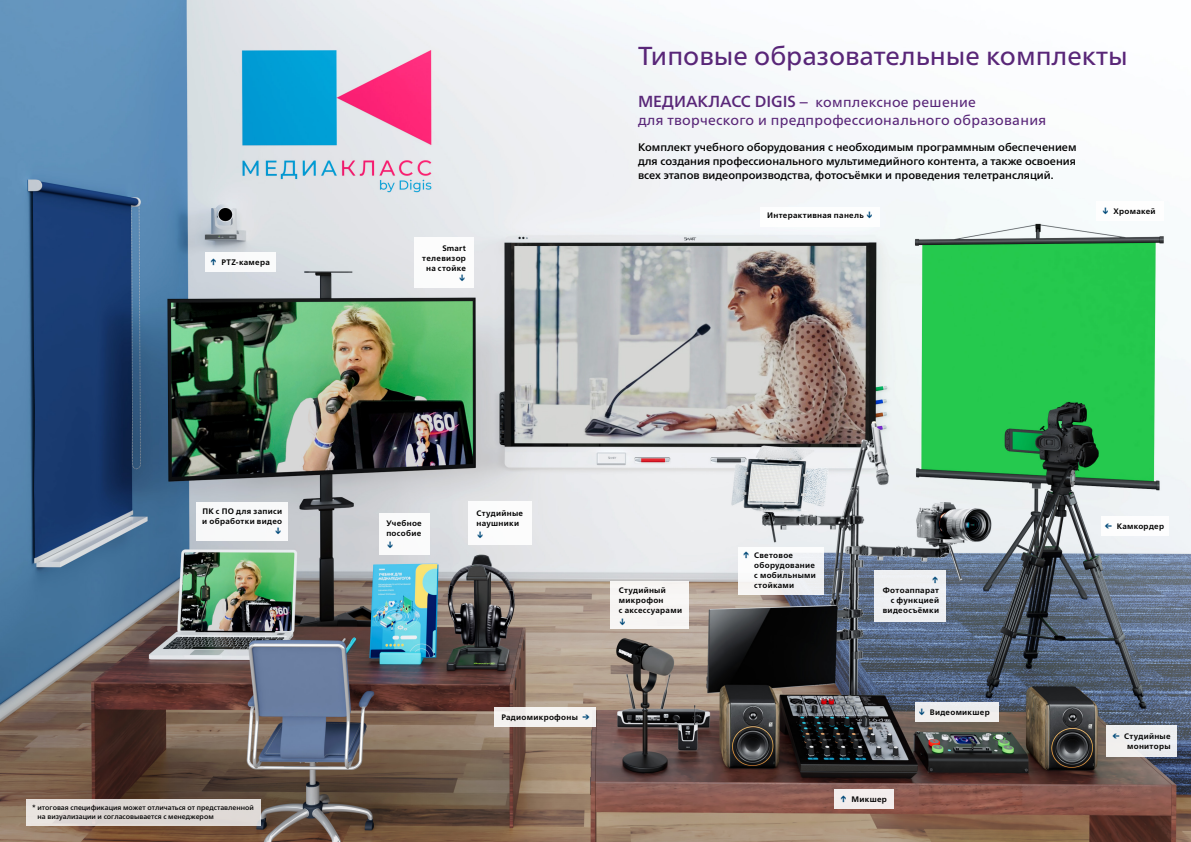
<style>
.page{position:relative;width:1191px;height:842px;background:#fff}
.page>*{position:absolute;margin:0;border:0;box-sizing:border-box;transform-origin:0 0}
.t1{font:26px "Frutiger Neue LTW1 G";color:#592678}
.t2{font:14px/18px "Frutiger Neue LTW1 G";letter-spacing:.02em;color:#592678}
.t3{font:500 11px/14px "Frutiger Neue LTW1 G";color:#000;text-align:justify}
.t4{font:700 10px "Frutiger Neue LTW1 G";color:#004979}
.t5{font:700 8px/10px "Frutiger Neue LTW1 G";letter-spacing:.035em;color:#000}
.t6{font:500 7px/9px "Frutiger Neue LTW1 G";color:#000}
.s1{font-size:10px;color:#004979}
.s2{font-weight:500;font-size:16px}
.s3{font-size:16px}
</style>
<div class="page">
<img style="left:0;top:0;width:1191px;height:842px">
<div style="left:205px;top:252px;width:70px;height:20px;background:#fff"></div>
<div style="left:414px;top:237px;width:60px;height:51px;background:#fff"></div>
<div style="left:760px;top:207px;width:119px;height:20px;background:#fff"></div>
<div style="left:1096px;top:201px;width:67px;height:20px;background:#fff"></div>
<div style="left:1101px;top:516px;width:67px;height:20px;background:#fff"></div>
<div style="left:874px;top:570px;width:71px;height:52px;background:#eeeff2"></div>
<div style="left:738px;top:547px;width:85px;height:47px;background:#f4f3f5"></div>
<div style="left:610px;top:581px;width:79px;height:47px;background:#f7f5f4"></div>
<div style="left:379px;top:513px;width:50px;height:42px;background:#fff"></div>
<div style="left:468px;top:502px;width:64px;height:43px;background:#fff"></div>
<div style="left:196px;top:502px;width:92px;height:39px;background:#f8f9f9"></div>
<div style="left:915px;top:702px;width:83px;height:20px;background:#efefee"></div>
<div style="left:1106px;top:726px;width:70px;height:31px;background:#eceeee"></div>
<div style="left:494px;top:707px;width:101px;height:20px;background:#f5f3f1"></div>
<div style="left:834px;top:789px;width:59px;height:20px;background:#f3eeed"></div>
<div style="left:26px;top:799px;width:235px;height:27px;background:#dfd9d6"></div>
<p class="t5" style="left:210px;top:257px;width:62px"><span class="s1">↑</span> PTZ-камера</p>
<p class="t5" style="left:202px;top:505px;width:81px">ПК с ПО для записи и обработки видео</p>
<p class="t4" style="left:275px;top:523px;width:9px">↓</p>
<p class="t6" style="left:38px;top:802px;width:218px;text-indent:-5px">* итоговая спецификация может отличаться от представленной на визуализации и согласовывается с менеджером</p>
<p class="t5" style="left:422px;top:243px;width:45px;text-align:right">Smart телевизор на стойке</p>
<p class="t4" style="left:458px;top:271px;width:9px">↓</p>
<h1 class="t1" style="left:638px;top:37px;width:491px">Типовые образовательные комплекты</h1>
<h2 class="t2" style="left:638px;top:92px;width:410px"><span class="s2">МЕДИАКЛАСС DIGIS</span> <span class="s3">–</span> комплексное решение<br>для творческого и предпрофессионального образования</h2>
<h3 class="t3" style="left:638px;top:139px;width:440px">Комплект учебного оборудования с необходимым программным обеспечением для создания профессионального мультимедийного контента, а также освоения всех этапов видеопроизводства, фотосъёмки и проведения телетрансляций.</h3>
<p class="t5" style="left:767px;top:210px;width:108px">Интерактивная панель <span class="s1">↓</span></p>
<p class="t5" style="left:1101px;top:206px;width:55px"><span class="s1">↓</span> Хромакей</p>
<p class="t5" style="left:386px;top:518px;width:37px">Учебное пособие</p>
<p class="t4" style="left:386px;top:538px;width:9px">↓</p>
<p class="t5" style="left:476px;top:507px;width:48px">Студийные наушники</p>
<p class="t4" style="left:476px;top:527px;width:9px">↓</p>
<p class="t5" style="left:619px;top:584px;width:65px">Студийный микрофон<br>с аксессуарами</p>
<p class="t4" style="left:619px;top:614px;width:9px">↓</p>
<p class="t5" style="left:501px;top:711px;width:90px">Радиомикрофоны <span class="s1">→</span></p>
<p class="t5" style="left:754px;top:550px;width:63px;text-indent:-12px"><span class="s1">↑</span> Световое оборудование с мобильными стойками</p>
<p class="t4" style="left:931px;top:572px;width:9px">↑</p>
<p class="t5" style="left:882px;top:584px;width:58px;text-align:right">Фотоаппарат с функцией видеосъёмки</p>
<p class="t5" style="left:840px;top:794px;width:49px"><span class="s1">↑</span> Микшер</p>
<p class="t5" style="left:918px;top:706px;width:73px"><span class="s1">↓</span> Видеомикшер</p>
<p class="t5" style="left:1105px;top:520px;width:61px"><span class="s1">←</span> Камкордер</p>
<p class="t5" style="left:1112px;top:730px;width:60px;text-align:right"><span class="s1">←</span> Студийные мониторы</p>
</div>
